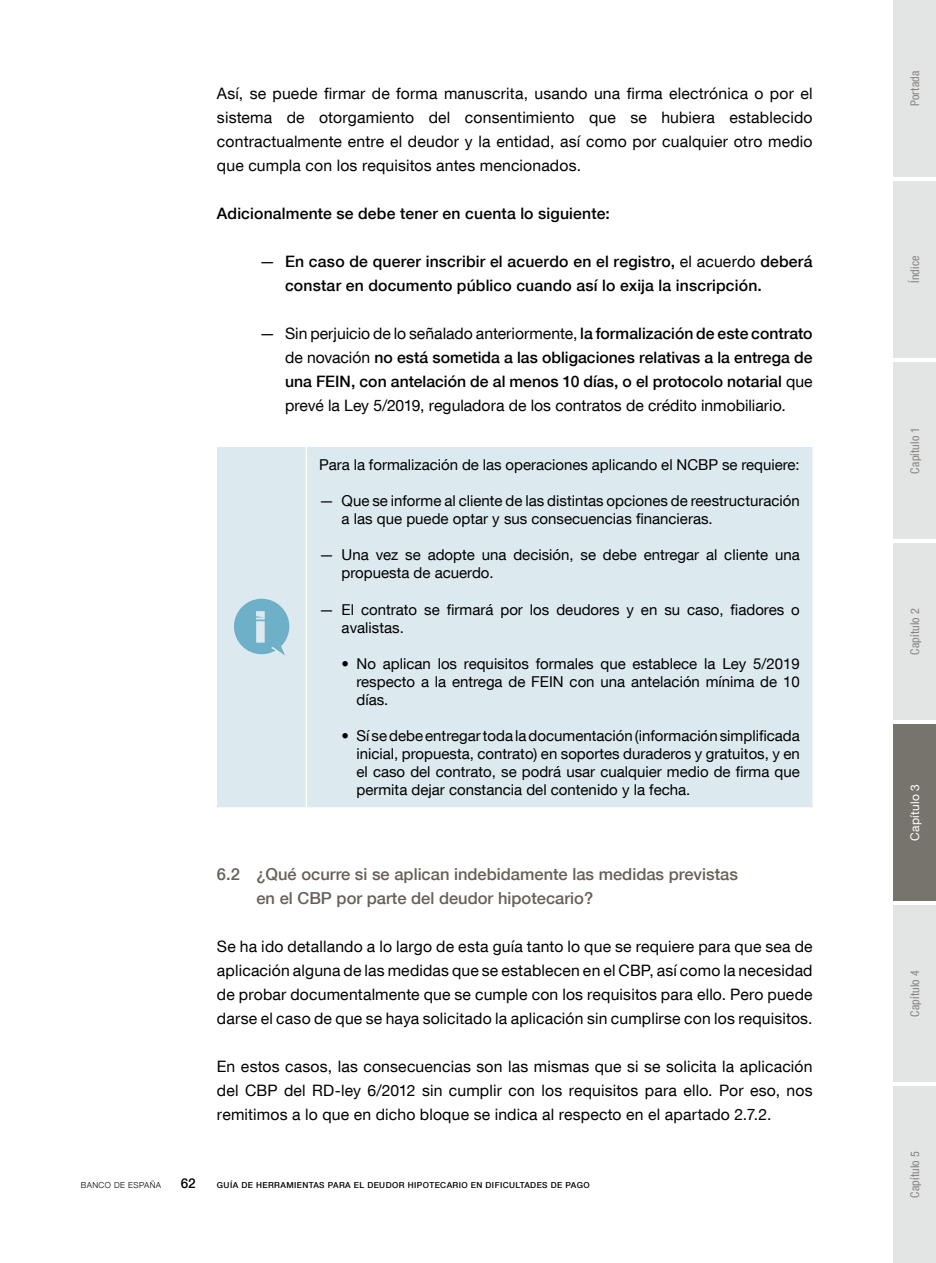
<style>
.page{position:relative;width:936px;height:1263px;background:#fff}
.page>*{position:absolute;margin:0;border:0;box-sizing:border-box;transform-origin:0 0}
.Ladillo_2{font:500 16.5px/24px "Bd E Neue Helvetica";color:#676058}
.Texto_capítulo{font:15.75px/24px "Bd E Neue Helvetica";letter-spacing:.01em;color:#000;text-align:justify}
.Texto_viñeta_apartad{font:500 15.75px/24px "Bd E Neue Helvetica";letter-spacing:.01em;color:#000}
.Texto_capítulo-2{font:500 15.75px "Bd E Neue Helvetica";letter-spacing:.01em;color:#000}
.Información_texto{font:15px/18px "Bd E Neue Helvetica";color:#000}
.t1{font:500 13.5px "Bd E Neue Helvetica";color:#000}
.t2{font:condensed 12px "Bd E Neue Helvetica";letter-spacing:.015em;color:#86837e}
.t3{font:12px "Bd E Neue Helvetica";letter-spacing:.02em;color:#fff}
.t4{font:500 8.25px "Bd E Neue Helvetica";letter-spacing:.05em;color:#000}
.t5{font:300 8.25px "Bd E Neue Helvetica";letter-spacing:.05em;color:#000}
.s1{font-weight:400}
</style>
<div class="page">
<div style="left:217px;top:447px;width:595px;height:360px;background:#dce9ef"></div>
<svg style="left:305px;top:447px;width:2px;height:6px"></svg>
<hr style="left:305px;top:453px;width:2px;height:348px;background:#fff">
<svg style="left:305px;top:801px;width:2px;height:6px"></svg>
<svg style="left:234px;top:599px;width:55px;height:56px;background:#8dc0d3"></svg>
<div style="left:893px;top:0;width:42px;height:177px;background:#e3e4e4"></div>
<div style="left:893px;top:181px;width:42px;height:177px;background:#e3e4e4"></div>
<div style="left:893px;top:362px;width:42px;height:177px;background:#e3e4e4"></div>
<div style="left:893px;top:543px;width:42px;height:177px;background:#e3e4e4"></div>
<div style="left:893px;top:724px;width:42px;height:177px;background:#77736d"></div>
<div style="left:893px;top:905px;width:42px;height:177px;background:#e3e4e4"></div>
<div style="left:893px;top:1086px;width:42px;height:177px;background:#e3e4e4"></div>
<p class="Texto_capítulo" style="left:217px;top:81px;width:597px">Así, se puede firmar de forma manuscrita, usando una firma electrónica o por el sistema de otorgamiento del consentimiento que se hubiera establecido contractualmente entre el deudor y la entidad, así como por cualquier otro medio que cumpla con los requisitos antes mencionados.</p>
<p class="Texto_capítulo-2" style="left:217px;top:204px;width:394px">Adicionalmente se debe tener en cuenta lo siguiente:</p>
<p class="Texto_viñeta_apartad" style="left:285px;top:249px;width:529px;text-indent:-26px"><span class="s1">—</span> En caso de querer inscribir el acuerdo en el registro, <span class="s1">el acuerdo</span> deberá constar en documento público cuando así lo exija la inscripción.</p>
<p class="Texto_viñeta_apartad" style="left:285px;top:321px;width:529px;text-align:justify;text-indent:-26px"><span class="s1">— Sin perjuicio de lo señalado anteriormente,</span> la formalización de este contrato <span class="s1">de novación</span> no está sometida a las obligaciones relativas a la entrega de una FEIN, con antelación de al menos 10 días, o el protocolo notarial <span class="s1">que prevé la Ley 5/2019, reguladora de los contratos de crédito inmobiliario.</span></p>
<p class="Información_texto" style="left:319px;top:456px;width:482px">Para la formalización de las operaciones aplicando el NCBP se requiere:</p>
<p class="Información_texto" style="left:341px;top:492px;width:459px;text-indent:-23px">— Que se informe al cliente de las distintas opciones de reestructuración a las que puede optar y sus consecuencias financieras.</p>
<p class="Información_texto" style="left:341px;top:546px;width:459px;text-indent:-23px">— Una vez se adopte una decisión, se debe entregar al cliente una propuesta de acuerdo.</p>
<p class="Información_texto" style="left:341px;top:600px;width:459px;text-indent:-23px">— El contrato se firmará por los deudores y en su caso, fiadores o avalistas.</p>
<p class="Información_texto" style="left:356px;top:654px;width:445px;text-align:justify;text-indent:-15px">• No aplican los requisitos formales que establece la Ley 5/2019 respecto a la entrega de FEIN con una antelación mínima de 10 días.</p>
<p class="Información_texto" style="left:356px;top:726px;width:445px;text-align:justify;text-indent:-15px">• Sí se debe entregar toda la documentación (información simplificada inicial, propuesta, contrato) en soportes duraderos y gratuitos, y en el caso del contrato, se podrá usar cualquier medio de firma que permita dejar constancia del contenido y la fecha.</p>
<h5 class="Ladillo_2" style="left:256px;top:862px;width:483px;text-indent:-39px">6.2 ¿Qué ocurre si se aplican indebidamente las medidas previstas en el CBP por parte del deudor hipotecario?</h5>
<p class="Texto_capítulo" style="left:217px;top:934px;width:597px">Se ha ido detallando a lo largo de esta guía tanto lo que se requiere para que sea de aplicación alguna de las medidas que se establecen en el CBP, así como la necesidad de probar documentalmente que se cumple con los requisitos para ello. Pero puede darse el caso de que se haya solicitado la aplicación sin cumplirse con los requisitos.</p>
<p class="Texto_capítulo" style="left:217px;top:1054px;width:597px">En estos casos, las consecuencias son las mismas que si se solicita la aplicación del CBP del RD-ley 6/2012 sin cumplir con los requisitos para ello. Por eso, nos remitimos a lo que en dicho bloque se indica al respecto en el apartado 2.7.2.</p>
<p class="t5" style="left:81px;top:1180px;width:82px">BANCO DE ESPAÑA</p>
<p class="t1" style="left:181px;top:1175px;width:16px">62</p>
<p class="t4" style="left:217px;top:1180px;width:374px">GUÍA DE HERRAMIENTAS PARA EL DEUDOR HIPOTECARIO EN DIFICULTADES DE PAGO</p>
<p class="t2" style="left:907px;top:106px;width:37px;rotate:-90deg">Portada</p>
<p class="t2" style="left:907px;top:283px;width:29px;rotate:-90deg">Índice</p>
<p class="t2" style="left:907px;top:474px;width:48px;rotate:-90deg">Capítulo 1</p>
<p class="t2" style="left:907px;top:655px;width:48px;rotate:-90deg">Capítulo 2</p>
<p class="t3" style="left:907px;top:841px;width:58px;rotate:-90deg">Capítulo 3</p>
<p class="t2" style="left:907px;top:1017px;width:48px;rotate:-90deg">Capítulo 4</p>
<p class="t2" style="left:907px;top:1198px;width:48px;rotate:-90deg">Capítulo 5</p>
</div>
